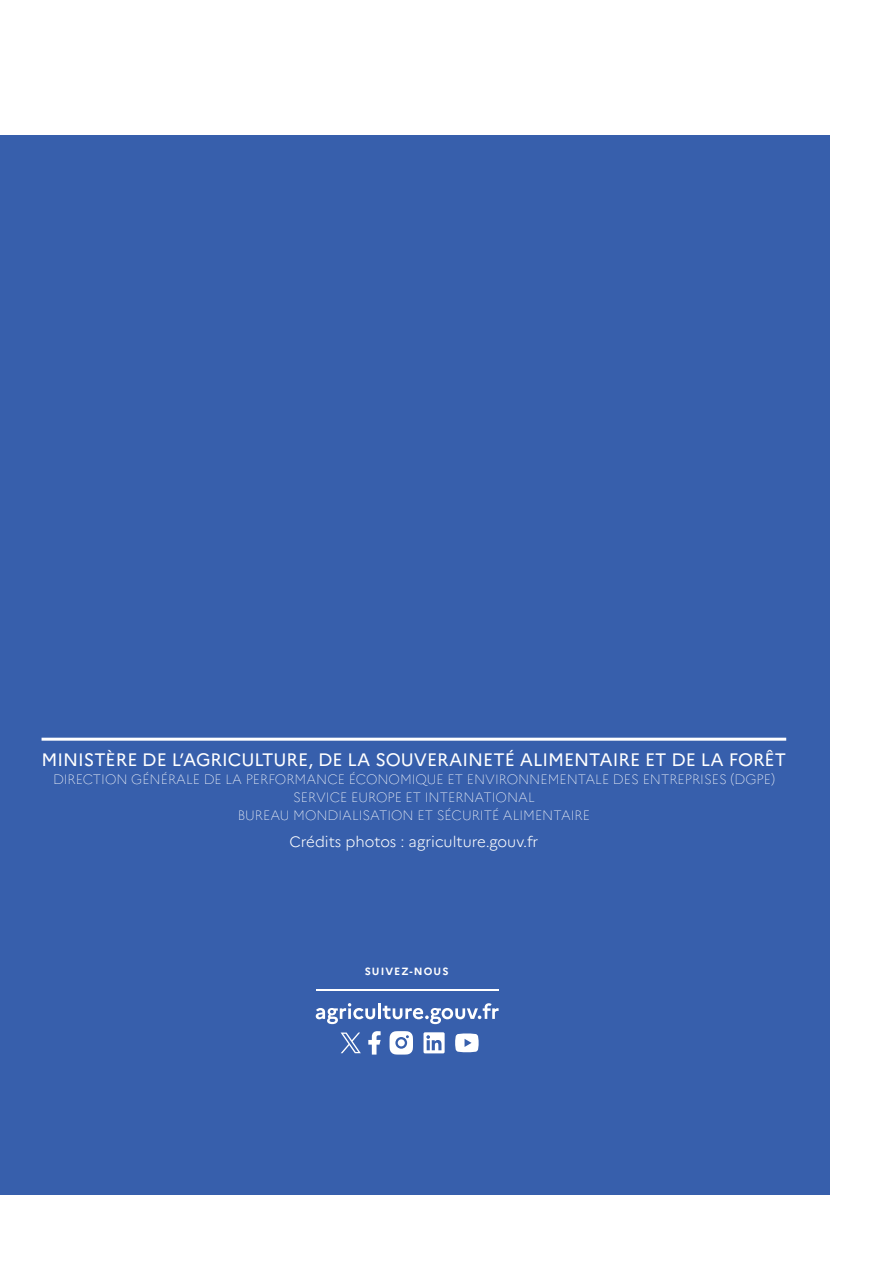
<style>
.page{position:relative;width:893px;height:1263px;background:#fff}
.page>*{position:absolute;margin:0;border:0;box-sizing:border-box;transform-origin:0 0}
.t1{font:18px "Marianne";color:#fff}
.t2{font:300 15px "Marianne";color:#fff}
.t3{font:100 13.5px/18px "Marianne";color:#fff;text-align:center}
.t4{font:700 10.5px "Marianne";letter-spacing:.1em;color:#fff}
</style>
<div class="page">
<div style="left:0;top:135px;width:829px;height:1060px;background:#375fac"></div>
<svg style="left:316px;top:1003px;width:59px;height:21px"></svg>
<hr style="left:378px;top:1003px;width:3px;height:16px;background:#fff">
<svg style="left:383px;top:1003px;width:116px;height:21px"></svg>
<hr style="left:316px;top:990px;width:183px;height:1px;background:#fff">
<svg style="left:368px;top:1031px;width:13px;height:23px"></svg>
<svg style="left:390px;top:1031px;width:23px;height:23px"></svg>
<svg style="left:423px;top:1032px;width:22px;height:21px"></svg>
<svg style="left:455px;top:1033px;width:24px;height:19px"></svg>
<svg style="left:341px;top:1032px;width:20px;height:21px"></svg>
<hr style="left:42px;top:738px;width:744px;height:3px;background:#fff">
<h1 class="t1" style="left:42px;top:746px;width:746px">MINISTÈRE DE L’AGRICULTURE, DE LA SOUVERAINETÉ ALIMENTAIRE ET DE LA FORÊT</h1>
<p class="t3" style="left:53px;top:769px;width:723px">DIRECTION GÉNÉRALE DE LA PERFORMANCE ÉCONOMIQUE ET ENVIRONNEMENTALE DES ENTREPRISES (DGPE)<br>SERVICE EUROPE ET INTERNATIONAL<br>BUREAU MONDIALISATION ET SÉCURITÉ ALIMENTAIRE</p>
<p class="t2" style="left:289px;top:832px;width:250px">Crédits photos : agriculture.gouv.fr</p>
<p class="t4" style="left:365px;top:963px;width:85px">SUIVEZ-NOUS</p>
</div>
